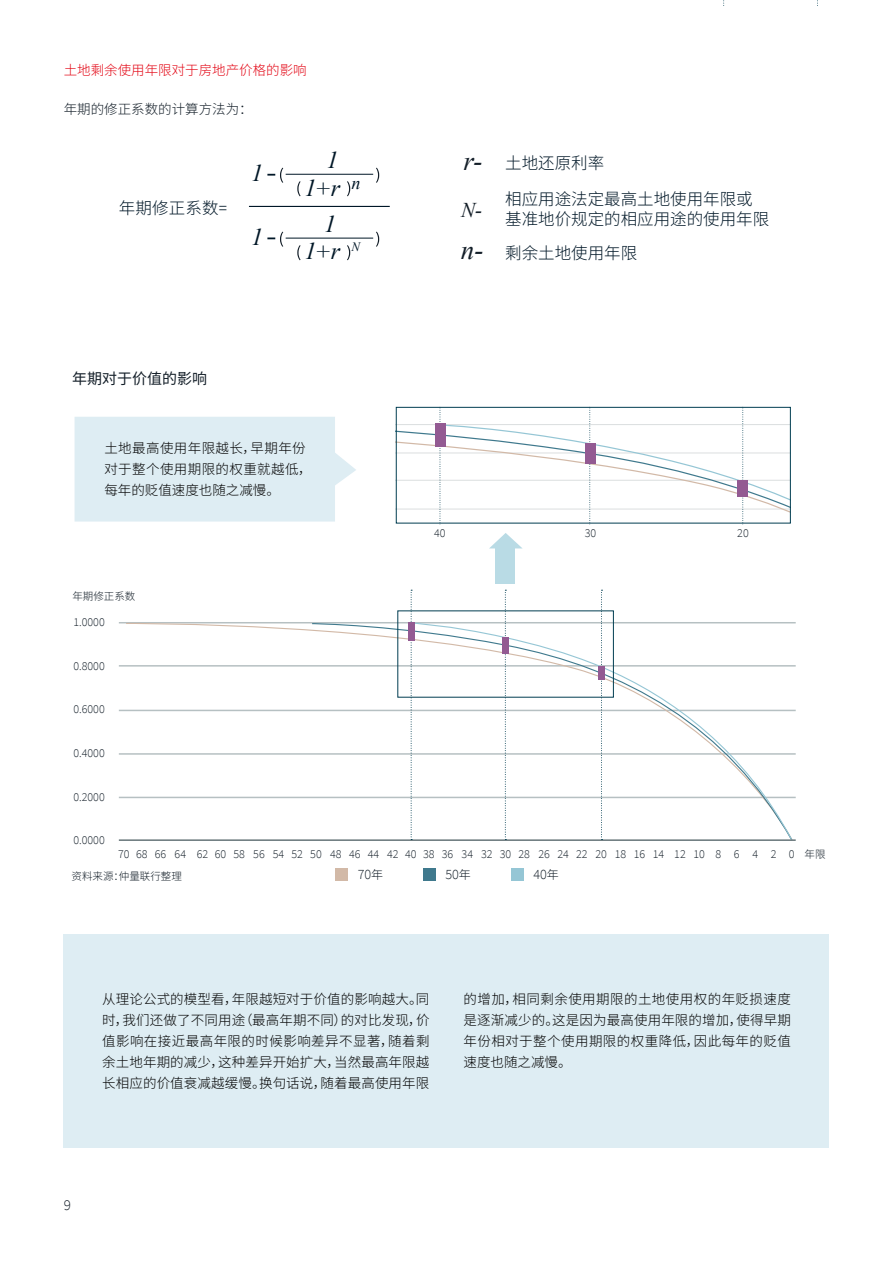
<style>
.page{position:relative;width:893px;height:1263px;background:#fff}
.page>*{position:absolute;margin:0;border:0;box-sizing:border-box;transform-origin:0 0}
.t1{font:italic 27px "Times New Roman";color:#131e28}
.t2{font:italic 24px "Times New Roman";color:#001727}
.t3{font:italic 21px "Times New Roman";color:#131e28}
.t4{font:italic 18px "Times New Roman";color:#001727}
.t5{font:300 16.5px/19.8px "Source Han Sans CN";color:#001727}
.t6{font:15px "Source Han Sans CN";color:#131e28}
.t7{font:300 15px "Source Sans Pro";color:#131e28}
.t8{font:300 14.1px "Source Sans Pro";color:#131e28}
.t9{font:300 13.5px/21px "Source Han Sans CN";letter-spacing:.01em;color:#000;text-align:justify}
.t10{font:300 13.5px/21px "Source Han Sans CN";letter-spacing:.03em;color:#000}
.t11{font:300 13.5px "Source Han Sans CN";color:#e30413}
.t12{font:300 13.5px "Source Han Sans CN";color:#131e28}
.t13{font:italic 12.75px "Times New Roman";color:#001727}
.t14{font:300 12px "Source Sans Pro";color:#131e28}
.t15{font:300 10.5px "Source Han Sans CN";color:#131e28}
.s1{font-family:"Source Sans Pro";font-size:17.4px}
.s2{font-family:"Source Han Sans CN";font-size:12px}
</style>
<div class="page">
<div style="left:64px;top:934px;width:765px;height:213px;background:#deedf3"></div>
<hr style="left:249px;top:206px;width:141px;height:1px;background:#001727">
<hr style="left:286px;top:174px;width:87px;height:1px;background:#001727">
<hr style="left:286px;top:238px;width:87px;height:1px;background:#001727">
<svg style="left:267px;top:168px;width:16px;height:15px"></svg>
<svg style="left:267px;top:232px;width:16px;height:15px"></svg>
<svg style="left:376px;top:168px;width:3px;height:15px"></svg>
<svg style="left:376px;top:232px;width:3px;height:15px"></svg>
<svg style="left:297px;top:181px;width:4px;height:15px"></svg>
<svg style="left:297px;top:245px;width:4px;height:15px"></svg>
<svg style="left:347px;top:181px;width:3px;height:15px"></svg>
<svg style="left:347px;top:245px;width:3px;height:15px"></svg>
<div style="left:335px;top:868px;width:13px;height:13px;background:#d2b9a7"></div>
<div style="left:423px;top:868px;width:13px;height:13px;background:#3f798d"></div>
<div style="left:511px;top:868px;width:13px;height:13px;background:#95c6d5"></div>
<hr style="left:119px;top:797px;width:677px;height:1px;background:#b6c0c2">
<hr style="left:119px;top:753px;width:677px;height:2px;background:#b6c0c2">
<hr style="left:119px;top:710px;width:677px;height:1px;background:#b6c0c2">
<hr style="left:119px;top:622px;width:677px;height:1px;background:#b6c0c2">
<hr style="left:119px;top:665px;width:677px;height:2px;background:#b6c0c2">
<svg style="left:125px;top:623px;width:186px;height:176px"></svg>
<svg style="left:311px;top:623px;width:99px;height:176px"></svg>
<svg style="left:410px;top:623px;width:383px;height:216px"></svg>
<hr style="left:119px;top:839px;width:677px;height:2px;background:#667579">
<svg style="left:411px;top:590px;width:1px;height:250px"></svg>
<svg style="left:505px;top:590px;width:1px;height:250px"></svg>
<svg style="left:601px;top:590px;width:1px;height:250px"></svg>
<div style="left:408px;top:622px;width:7px;height:18px;background:#935a92"></div>
<div style="left:598px;top:666px;width:7px;height:13px;background:#935a92"></div>
<div style="left:502px;top:637px;width:7px;height:16px;background:#935a92"></div>
<svg style="left:75px;top:417px;width:281px;height:105px"></svg>
<svg style="left:723px;top:0;width:95px;height:6px"></svg>
<div style="left:496px;top:548px;width:19px;height:35px;background:#b9dbe5"></div>
<svg style="left:490px;top:533px;width:32px;height:15px"></svg>
<svg style="left:396px;top:409px;width:394px;height:115px"></svg>
<div style="left:435px;top:424px;width:10px;height:23px;background:#935a92"></div>
<div style="left:737px;top:480px;width:11px;height:17px;background:#935a92"></div>
<div style="left:585px;top:443px;width:10px;height:21px;background:#935a92"></div>
<div style="left:396px;top:407px;width:395px;height:116px;border:1px solid #003d51"></div>
<p class="t11" style="left:64px;top:62px;width:244px">土地剩余使用年限对于房地产价格的影响</p>
<p class="t12" style="left:64px;top:101px;width:190px">年期的修正系数的计算方法为：</p>
<p class="t5" style="left:119px;top:199px;width:110px">年期修正系数<span class="s1">=</span></p>
<h2 class="t2" style="left:251px;top:157px;width:13px">1</h2>
<h2 class="t2" style="left:251px;top:221px;width:13px">1</h2>
<h2 class="t2" style="left:326px;top:144px;width:13px">1</h2>
<h2 class="t2" style="left:305px;top:171px;width:37px">1+r</h2>
<h2 class="t2" style="left:324px;top:208px;width:13px">1</h2>
<h2 class="t2" style="left:305px;top:235px;width:37px">1+r</h2>
<h3 class="t4" style="left:352px;top:171px;width:10px">n</h3>
<p class="t13" style="left:352px;top:238px;width:10px">N</p>
<h1 class="t1" style="left:463px;top:142px;width:20px">r-</h1>
<h3 class="t3" style="left:461px;top:195px;width:23px">N-</h3>
<h1 class="t1" style="left:461px;top:232px;width:24px">n-</h1>
<p class="t5" style="left:505px;top:153px;width:100px">土地还原利率</p>
<p class="t5" style="left:505px;top:190px;width:265px">相应用途法定最高土地使用年限或基准地价规定的相应用途的使用年限</p>
<p class="t5" style="left:505px;top:244px;width:133px">剩余土地使用年限</p>
<p class="t6" style="left:72px;top:370px;width:136px">年期对于价值的影响</p>
<p class="t10" style="left:104px;top:438px;width:209px">土地最高使用年限越长，早期年份对于整个使用期限的权重就越低，每年的贬值速度也随之减慢。</p>
<p class="t14" style="left:434px;top:525px;width:13px">40</p>
<p class="t14" style="left:585px;top:525px;width:13px">30</p>
<p class="t14" style="left:737px;top:525px;width:13px">20</p>
<p class="t15" style="left:72px;top:590px;width:64px">年期修正系数</p>
<p class="t14" style="left:73px;top:615px;width:33px">1.0000</p>
<p class="t14" style="left:73px;top:659px;width:33px">0.8000</p>
<p class="t14" style="left:73px;top:702px;width:33px">0.6000</p>
<p class="t14" style="left:73px;top:746px;width:33px">0.4000</p>
<p class="t14" style="left:73px;top:790px;width:33px">0.2000</p>
<p class="t14" style="left:73px;top:833px;width:33px">0.0000</p>
<p class="t14" style="left:118px;top:847px;width:678px">706866 64 626058 56 545250 484644 42403836 34 323028 262422 20181614 1210 8 6 4 2 0</p>
<p class="t15" style="left:72px;top:870px;width:112px">资料来源：仲量联行整理</p>
<p class="t8" style="left:358px;top:866px;width:27px">70<span class="s2">年</span></p>
<p class="t8" style="left:445px;top:866px;width:27px">50<span class="s2">年</span></p>
<p class="t8" style="left:533px;top:866px;width:27px">40<span class="s2">年</span></p>
<p class="t15" style="left:804px;top:848px;width:22px">年限</p>
<p class="t9" style="left:102px;top:988px;width:329px">从理论公式的模型看，年限越短对于价值的影响越大。同时，我们还做了不同用途（最高年期不同）的对比发现，价值影响在接近最高年限的时候影响差异不显著，随着剩余土地年期的减少，这种差异开始扩大，当然最高年限越长相应的价值衰减越缓慢。换句话说，随着最高使用年限</p>
<p class="t9" style="left:464px;top:988px;width:329px">的增加，相同剩余使用期限的土地使用权的年贬损速度是逐渐减少的。这是因为最高使用年限的增加，使得早期年份相对于整个使用期限的权重降低，因此每年的贬值速度也随之减慢。</p>
<p class="t7" style="left:64px;top:1196px;width:9px">9</p>
</div>
